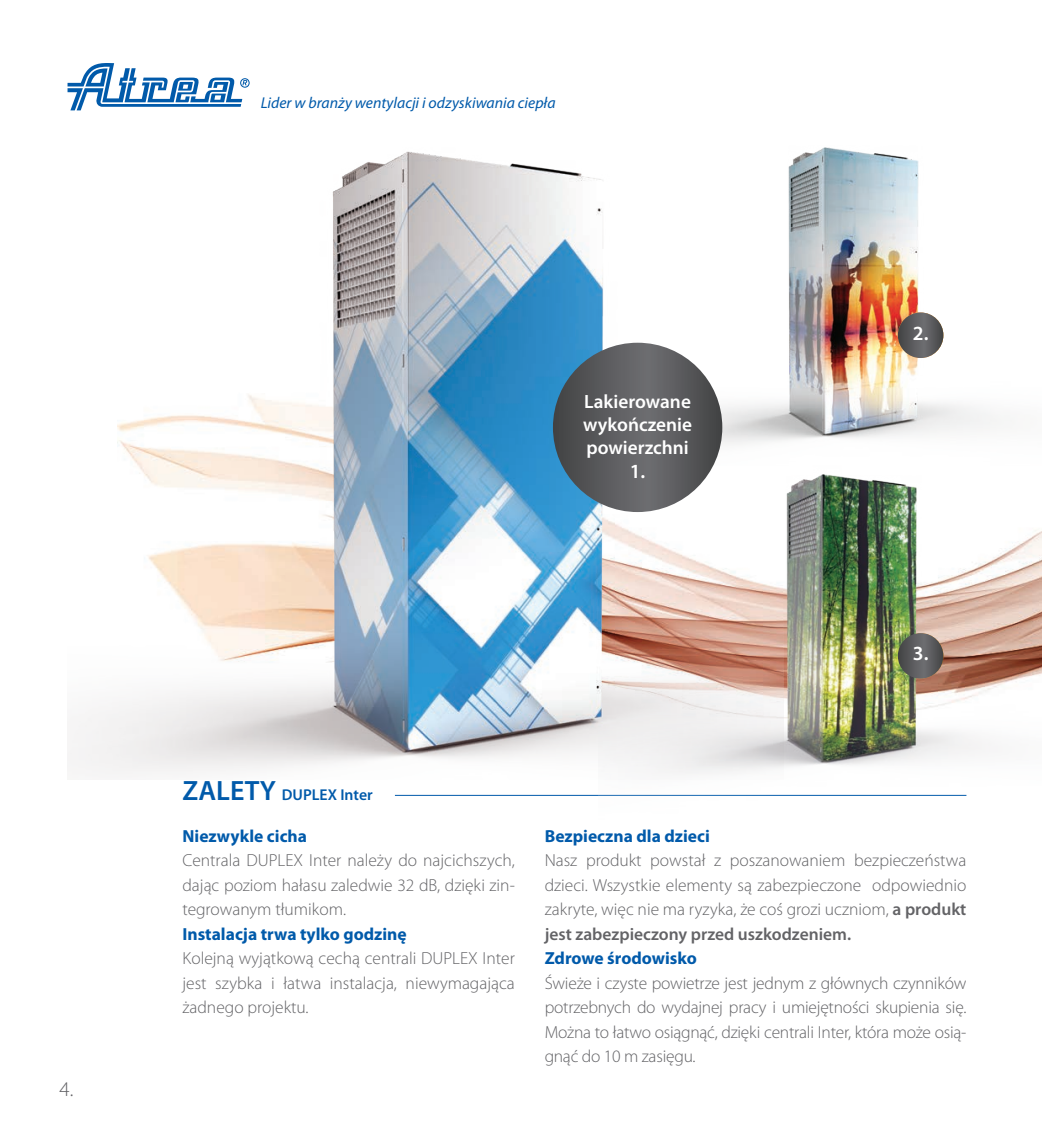
<style>
.page{position:relative;width:1042px;height:1141px;background:#fff}
.page>*{position:absolute;margin:0;border:0;box-sizing:border-box;transform-origin:0 0}
.t1{font:300 21px "Myriad Pro";color:#636366}
.t2{font:600 20.12px "Myriad Pro";color:#fff}
.t3{font:600 19.25px/23.1px "Myriad Pro";color:#fff;text-align:justify}
.t4{font:300 17.5px/24.5px "Myriad Pro";color:#636366;text-align:justify}
.t5{font:700 17.5px "Myriad Pro";color:#015aaa}
.t6{font:italic 15.75px "Myriad Pro";color:#015aaa}
.t7{font:600 15.75px "Myriad Pro";color:#015aaa}
.s1{font-size:28px}
.s2{font-weight:600}
</style>
<div class="page">
<svg style="left:68px;top:63px;width:182px;height:34px"></svg>
<hr style="left:395px;top:795px;width:571px;height:1px;background:#015aaa">
<img style="left:784px;top:147px;width:215px;height:293px">
<img style="left:68px;top:97px;width:716px;height:677px">
<svg style="left:553px;top:343px;width:169px;height:169px;background:#595a5c"></svg>
<svg style="left:898px;top:312px;width:45px;height:46px;background:#5e5d5e"></svg>
<img style="left:598px;top:465px;width:444px;height:331px">
<svg style="left:898px;top:633px;width:45px;height:46px;background:#5c5c5d"></svg>
<p class="t1" style="left:60px;top:1078px;width:15px">4.</p>
<p class="t6" style="left:261px;top:95px;width:296px">Lider w branży wentylacji i odzyskiwania ciepła</p>
<p class="t3" style="left:583px;top:390px;width:110px">Lakierowane wykończenie powierzchni</p>
<p class="t2" style="left:630px;top:460px;width:17px">1.</p>
<p class="t2" style="left:913px;top:322px;width:17px">2.</p>
<p class="t2" style="left:913px;top:642px;width:17px">3.</p>
<p class="t7" style="left:182px;top:786px;width:192px"><span class="s1">ZALETY</span> DUPLEX Inter</p>
<p class="t5" style="left:182px;top:826px;width:126px">Niezwykle cicha</p>
<p class="t4" style="left:182px;top:848px;width:334px">Centrala DUPLEX Inter należy do najcichszych, dając poziom hałasu zaledwie 32 dB, dzięki zin&shy;tegrowanym tłumikom.</p>
<p class="t5" style="left:182px;top:924px;width:226px">Instalacja trwa tylko godzinę</p>
<p class="t4" style="left:182px;top:946px;width:334px">Kolejną wyjątkową cechą centrali DUPLEX Inter jest szybka i łatwa instalacja, niewymagająca żadnego projektu.</p>
<p class="t5" style="left:545px;top:826px;width:167px">Bezpieczna dla dzieci</p>
<p class="t4" style="left:545px;top:848px;width:423px">Nasz produkt powstał z poszanowaniem bezpieczeństwa dzieci. Wszystkie elementy są zabezpieczone odpowiednio zakryte, więc nie ma ryzyka, że coś grozi uczniom, <span class="s2">a produkt jest zabezpieczony przed uszkodzeniem.</span></p>
<p class="t5" style="left:545px;top:948px;width:154px">Zdrowe środowisko</p>
<p class="t4" style="left:545px;top:971px;width:423px">Świeże i czyste powietrze jest jednym z głównych czynników potrzebnych do wydajnej pracy i umiejętności skupienia się.<br>Można to łatwo osiągnąć, dzięki centrali Inter, która może osią&shy;gnąć do 10 m zasięgu.</p>
</div>
